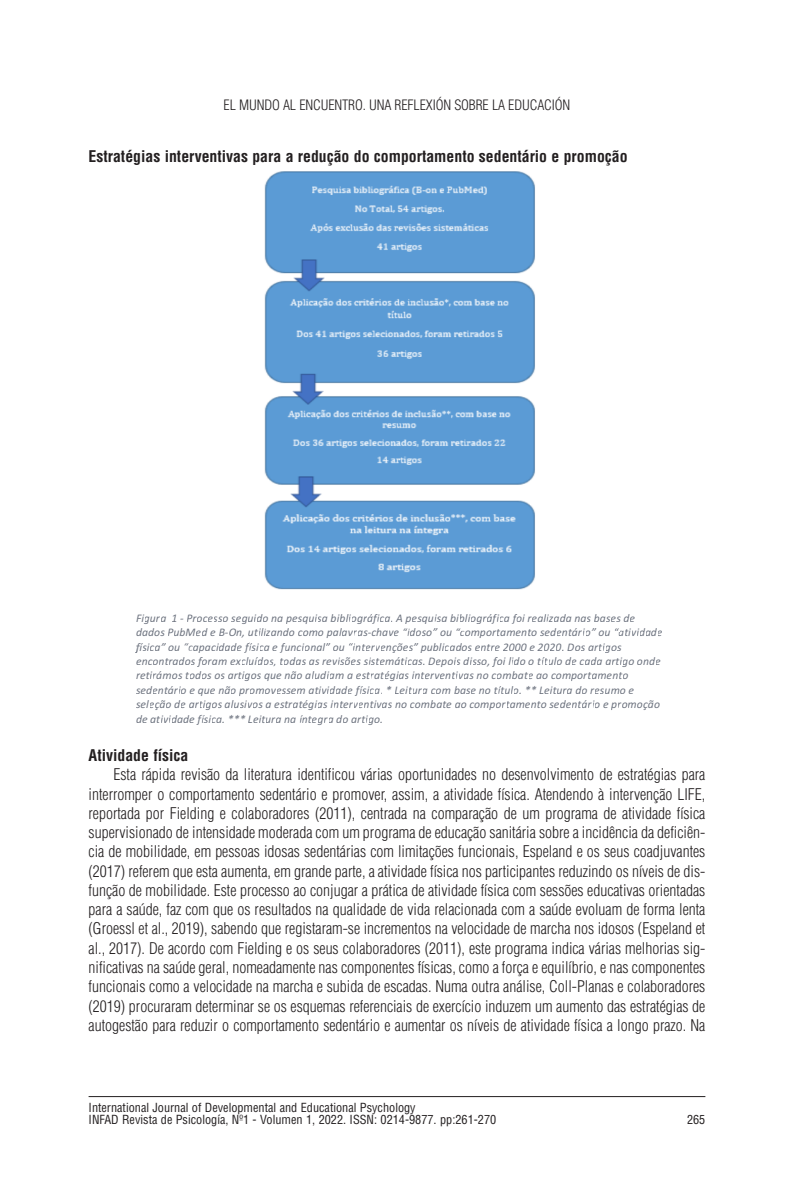
<style>
.page{position:relative;width:794px;height:1191px;background:#fff}
.page>*{position:absolute;margin:0;border:0;box-sizing:border-box;transform-origin:0 0}
.t1{font:300 condensed 15.75px/19.2px "Helvetica";color:#231f20;text-align:justify}
.t2{font:700 condensed 15.75px "Helvetica";color:#231f20}
.t3{font:300 condensed 14px "Helvetica";letter-spacing:-.01em;color:#231f20}
.t4{font:condensed 12.25px/12.2px "Helvetica";color:#231f20}
.t5{font:italic 11.72px "Calibri";letter-spacing:.005em;color:#6e7480}
.t6{font:italic 11.72px "Calibri";color:#44546a}
.s1{color:#44546a}
.s2{color:#6e7480}
</style>
<div class="page">
<hr style="left:89px;top:1096px;width:616px;height:1px;background:#231f20">
<img style="left:264px;top:171px;width:271px;height:419px">
<p class="t3" style="left:224px;top:97px;width:348px">EL MUNDO AL ENCUENTRO. UNA REFLEXIÓN SOBRE LA EDUCACIÓN</p>
<p class="t2" style="left:89px;top:148px;width:540px">Estratégias interventivas para a redução do comportamento sedentário e promoção</p>
<p class="t5" style="left:136px;top:610px;width:500px">!"#$%&amp; ( ) *%+,-..+ .-#$"/+ 0&amp; 1-.2$".&amp; 3"34"+#%56",&amp;7 8 1-.2$".&amp; 3"34"+#%56",&amp; 6+" %-&amp;4"9&amp;/&amp; 0&amp;. 3&amp;.-. /-</p>
<p class="t6" style="left:229px;top:610px;width:4px">'</p>
<p class="t6" style="left:268px;top:610px;width:19px">' '</p>
<p class="t6" style="left:328px;top:610px;width:4px">'</p>
<p class="t6" style="left:393px;top:610px;width:14px">' '</p>
<p class="t6" style="left:510px;top:610px;width:19px">' '</p>
<p class="t6" style="left:571px;top:610px;width:4px">'</p>
<p class="t5" style="left:136px;top:625px;width:531px">/&amp;/+. *$3:-/ - ;)&lt;0 $&gt;"4"9&amp;0/+ ,+?+ &amp;4&amp;@%&amp;.),A&amp;@- B"/+.+C +$ B,+?1+%&gt;&amp;?-0&gt;+ .-/-0&gt;5%"+C +$ B&amp;&gt;"@"/&amp;/-<span class="s1">'</span></p>
<p class="t5" style="left:242px;top:625px;width:7px">=<span class="s1">'</span></p>
<p class="t6" style="left:324px;top:625px;width:10px">'<span class="s2">1</span></p>
<p class="t6" style="left:208px;top:625px;width:12px">' '</p>
<p class="t5" style="left:136px;top:639px;width:490px">6D.",&amp;C +$ B,&amp;1&amp;,"/&amp;/- 6D.",&amp;'- 6$0,"+0&amp;4C +$ B"0&gt;-%@-0EF-.C 1$34",&amp;/+. -0&gt;%- GHHH - GHGH7 I+. &amp;%&gt;"#+.<span class="s1">'</span></p>
<p class="t6" style="left:242px;top:639px;width:4px">'</p>
<p class="t6" style="left:527px;top:639px;width:12px">' '</p>
<p class="t6" style="left:565px;top:639px;width:4px">'</p>
<p class="t5" style="left:136px;top:653px;width:529px">-0,+0&gt;%&amp;/+. 6+%&amp;? -J,4$D/+.= &gt;+/&amp;. &amp;. %-@".F-. .".&gt;-?5&gt;",&amp;.7 I-1+". /"..+= 6+" 4"/+ + &gt;D&gt;$4+ /- ,&amp;/&amp; &amp;%&gt;"#+ +0/-'</p>
<p class="t6" style="left:196px;top:653px;width:4px">'</p>
<p class="t6" style="left:227px;top:653px;width:4px">'</p>
<p class="t6" style="left:306px;top:653px;width:17px">' '</p>
<p class="t6" style="left:361px;top:653px;width:4px">'</p>
<p class="t6" style="left:426px;top:653px;width:4px">'</p>
<p class="t6" style="left:461px;top:653px;width:4px">'</p>
<p class="t6" style="left:525px;top:653px;width:13px">' '</p>
<p class="t6" style="left:261px;top:668px;width:4px">'</p>
<p class="t6" style="left:282px;top:668px;width:4px">'</p>
<p class="t6" style="left:303px;top:668px;width:4px">'</p>
<p class="t6" style="left:474px;top:668px;width:19px">' '</p>
<p class="t6" style="left:215px;top:682px;width:4px">'</p>
<p class="t6" style="left:237px;top:682px;width:4px">'</p>
<p class="t6" style="left:522px;top:682px;width:19px">' '</p>
<p class="t6" style="left:573px;top:682px;width:19px">' '</p>
<p class="t5" style="left:136px;top:668px;width:496px">%-&gt;"%5?+. &gt;+/+. +. &amp;%&gt;"#+. 2$- 0K+ &amp;4$/"&amp;? &amp; -.&gt;%&amp;&gt;L#"&amp;. "0&gt;-%@-0&gt;"@&amp;. 0+ ,+?3&amp;&gt;- &amp;+ ,+?1+%&gt;&amp;?-0&gt;+<span class="s1">'</span></p>
<p class="t5" style="left:136px;top:682px;width:499px">.-/-0&gt;5%"+ - 2$- 0K+ 1%+?+@-..-? &amp;&gt;"@"/&amp;/- 6D.",&amp;7 M N-"&gt;$%&amp; ,+? 3&amp;.- 0+ &gt;D&gt;$4+7 MM N-"&gt;$%&amp; /+ %-.$?+ -</p>
<p class="t5" style="left:136px;top:697px;width:528px">.-4-EK+ /- &amp;%&gt;"#+.'&amp;4$."@+. &amp; -.&gt;%&amp;&gt;L#"&amp;.'"0&gt;-%@-0&gt;"@&amp;.'0+ ,+?3&amp;&gt;- &amp;+ ,+?1+%&gt;&amp;?-0&gt;+ .-/-0&gt;5%"+ - 1%+?+EK+<span class="s1">'</span></p>
<p class="t6" style="left:172px;top:697px;width:18px">' '</p>
<p class="t6" style="left:263px;top:697px;width:13px">' '</p>
<p class="t6" style="left:547px;top:697px;width:4px">'</p>
<p class="t6" style="left:600px;top:697px;width:12px">' '</p>
<p class="t5" style="left:136px;top:711px;width:251px">/- &amp;&gt;"@"/&amp;/- 6D.",&amp;7 MMM N-"&gt;$%&amp; 0&amp; D0&gt;-#%&amp; /+ &amp;%&gt;"#+7<span class="s1">'</span></p>
<p class="t6" style="left:148px;top:711px;width:4px">'</p>
<p class="t6" style="left:195px;top:711px;width:4px">'</p>
<p class="t6" style="left:245px;top:711px;width:4px">'</p>
<p class="t6" style="left:282px;top:711px;width:19px">' '</p>
<p class="t6" style="left:334px;top:711px;width:19px">' '</p>
<p class="t2" style="left:89px;top:746px;width:101px">Atividade física</p>
<p class="t1" style="left:89px;top:765px;width:618px;text-indent:25px">Esta rápida revisão da literatura identificou várias oportunidades no desenvolvimento de estratégias para interromper o comportamento sedentário e promover, assim, a atividade física. Atendendo à intervenção LIFE, reportada por Fielding e colaboradores (2011), centrada na comparação de um programa de atividade física supervisionado de intensidade moderada com um programa de educação sanitária sobre a incidência da deficiên&shy;cia de mobilidade, em pessoas idosas sedentárias com limitações funcionais, Espeland e os seus coadjuvantes (2017) referem que esta aumenta, em grande parte, a atividade física nos participantes reduzindo os níveis de dis&shy;função de mobilidade. Este processo ao conjugar a prática de atividade física com sessões educativas orientadas para a saúde, faz com que os resultados na qualidade de vida relacionada com a saúde evoluam de forma lenta (Groessl et al., 2019), sabendo que registaram-se incrementos na velocidade de marcha nos idosos (Espeland et al., 2017). De acordo com Fielding e os seus colaboradores (2011), este programa indica várias melhorias sig&shy;nificativas na saúde geral, nomeadamente nas componentes físicas, como a força e equilíbrio, e nas componentes funcionais como a velocidade na marcha e subida de escadas. Numa outra análise, Coll-Planas e colaboradores (2019) procuraram determinar se os esquemas referenciais de exercício induzem um aumento das estratégias de autogestão para reduzir o comportamento sedentário e aumentar os níveis de atividade física a longo prazo. Na</p>
<p class="t4" style="left:89px;top:1101px;width:409px">International Journal of Developmental and Educational Psychology<br>INFAD Revista de Psicología, Nº1 - Volumen 1, 2022. ISSN: 0214-9877. pp:261-270</p>
<p class="t4" style="left:687px;top:1113px;width:20px">265</p>
</div>
